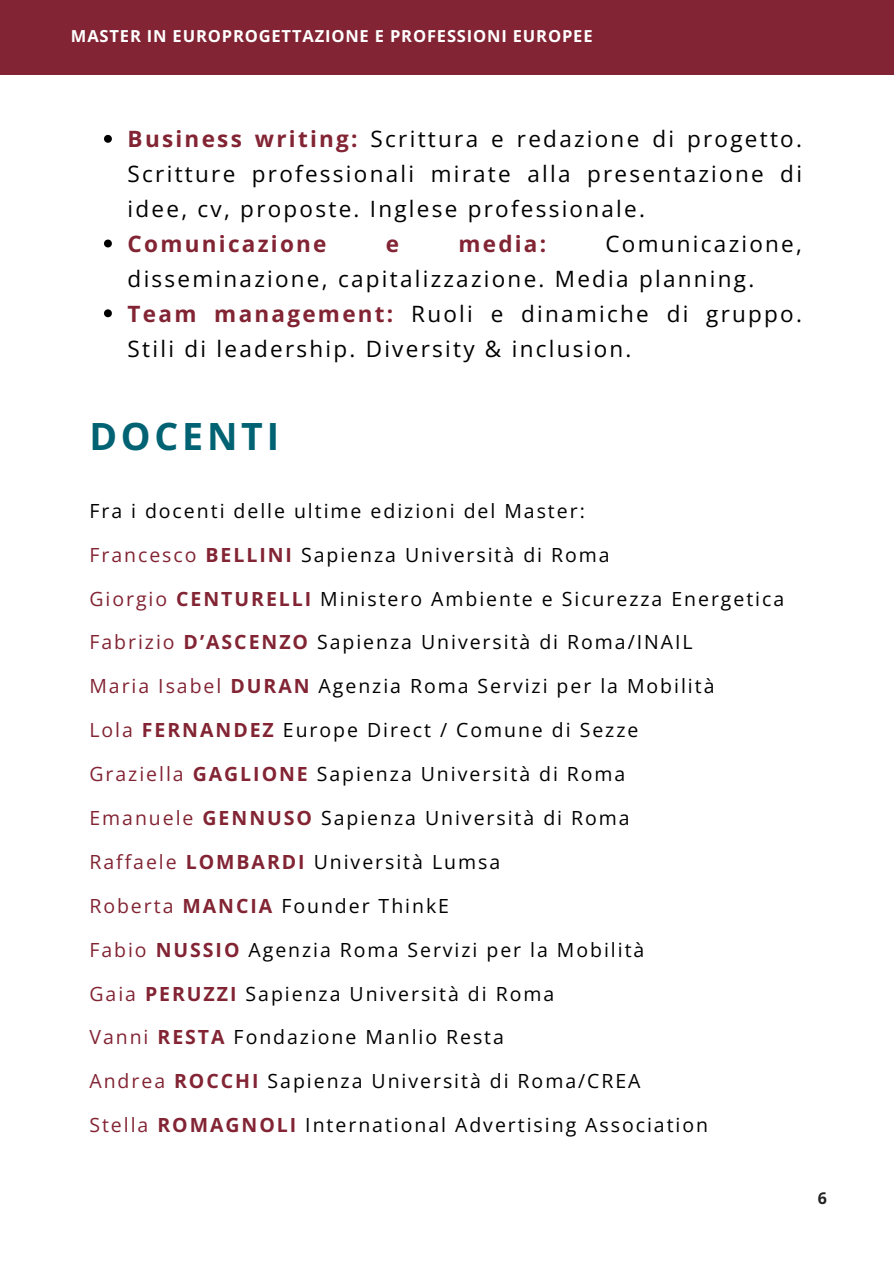
<style>
.page{position:relative;width:894px;height:1264px;background:#fff}
.page>*{position:absolute;margin:0;border:0;box-sizing:border-box;transform-origin:0 0}
.t1{font:700 37.5px "Open Sans";letter-spacing:.1em;color:#006272}
.t2{font:22.5px/34.8px "Open Sans";letter-spacing:.1em;color:#000}
.t3{font:700 22.5px "Open Sans";letter-spacing:.1em;color:#822433}
.t4{font:19.5px "Open Sans";letter-spacing:.1em;color:#000}
.t5{font:700 16.5px "Open Sans";letter-spacing:.05em;color:#fff}
.t6{font:700 16.05px "Open Sans";color:#222}
.s1{font-weight:700;color:#822433}
.s2{color:#822433}
</style>
<div class="page">
<div style="left:0;top:0;width:893px;height:74px;background:#822433"></div>
<svg style="left:104px;top:135px;width:8px;height:8px"></svg>
<svg style="left:104px;top:239px;width:8px;height:8px"></svg>
<svg style="left:104px;top:309px;width:8px;height:8px"></svg>
<p class="t5" style="left:71px;top:25px;width:523px">MASTER IN EUROPROGETTAZIONE E PROFESSIONI EUROPEE</p>
<p class="t2" style="left:128px;top:121px;width:675px;text-align:justify"><span class="s1">Business writing:</span> Scrittura e redazione di progetto.<br>Scritture professionali mirate alla presentazione di idee, cv, proposte. Inglese professionale.</p>
<p class="t3" style="left:128px;top:228px;width:200px">Comunicazione</p>
<p class="t3" style="left:386px;top:228px;width:15px">e</p>
<p class="t3" style="left:458px;top:228px;width:89px">media:</p>
<p class="t2" style="left:128px;top:226px;width:675px;text-indent:477px">Comunicazione, disseminazione, capitalizzazione. Media planning.</p>
<p class="t2" style="left:128px;top:295px;width:675px"><span class="s1">Team management:</span> Ruoli e dinamiche di gruppo.<br>Stili di leadership. Diversity &amp; inclusion.</p>
<h1 class="t1" style="left:89px;top:409px;width:191px">DOCENTI</h1>
<p class="t4" style="left:89px;top:497px;width:496px">Fra i docenti delle ultime edizioni del Master:</p>
<p class="t4" style="left:89px;top:541px;width:521px"><span class="s2">Francesco</span> <span class="s1">BELLINI</span> Sapienza Università di Roma</p>
<p class="t4" style="left:89px;top:584px;width:696px"><span class="s2">Giorgio</span> <span class="s1">CENTURELLI</span> Ministero Ambiente e Sicurezza Energetica</p>
<p class="t4" style="left:89px;top:628px;width:604px"><span class="s2">Fabrizio</span> <span class="s1">D’ASCENZO</span> Sapienza Università di Roma/INAIL</p>
<p class="t4" style="left:89px;top:672px;width:626px"><span class="s2">Maria Isabel</span> <span class="s1">DURAN</span> Agenzia Roma Servizi per la Mobilità</p>
<p class="t4" style="left:89px;top:716px;width:550px"><span class="s2">Lola</span> <span class="s1">FERNANDEZ</span> Europe Direct / Comune di Sezze</p>
<p class="t4" style="left:89px;top:760px;width:537px"><span class="s2">Graziella</span> <span class="s1">GAGLIONE</span> Sapienza Università di Roma</p>
<p class="t4" style="left:89px;top:804px;width:541px"><span class="s2">Emanuele</span> <span class="s1">GENNUSO</span> Sapienza Università di Roma</p>
<p class="t4" style="left:89px;top:848px;width:412px"><span class="s2">Raffaele</span> <span class="s1">LOMBARDI</span> Università Lumsa</p>
<p class="t4" style="left:89px;top:892px;width:361px"><span class="s2">Roberta</span> <span class="s1">MANCIA</span> Founder ThinkE</p>
<p class="t4" style="left:89px;top:935px;width:556px"><span class="s2">Fabio</span> <span class="s1">NUSSIO</span> Agenzia Roma Servizi per la Mobilità</p>
<p class="t4" style="left:89px;top:979px;width:466px"><span class="s2">Gaia</span> <span class="s1">PERUZZI</span> Sapienza Università di Roma</p>
<p class="t4" style="left:89px;top:1023px;width:416px"><span class="s2">Vanni</span> <span class="s1">RESTA</span> Fondazione Manlio Resta</p>
<p class="t4" style="left:89px;top:1067px;width:552px"><span class="s2">Andrea</span> <span class="s1">ROCCHI</span> Sapienza Università di Roma/CREA</p>
<p class="t4" style="left:89px;top:1111px;width:620px"><span class="s2">Stella</span> <span class="s1">ROMAGNOLI</span> International Advertising Association</p>
<p class="t6" style="left:817px;top:1186px;width:11px">6</p>
</div>
